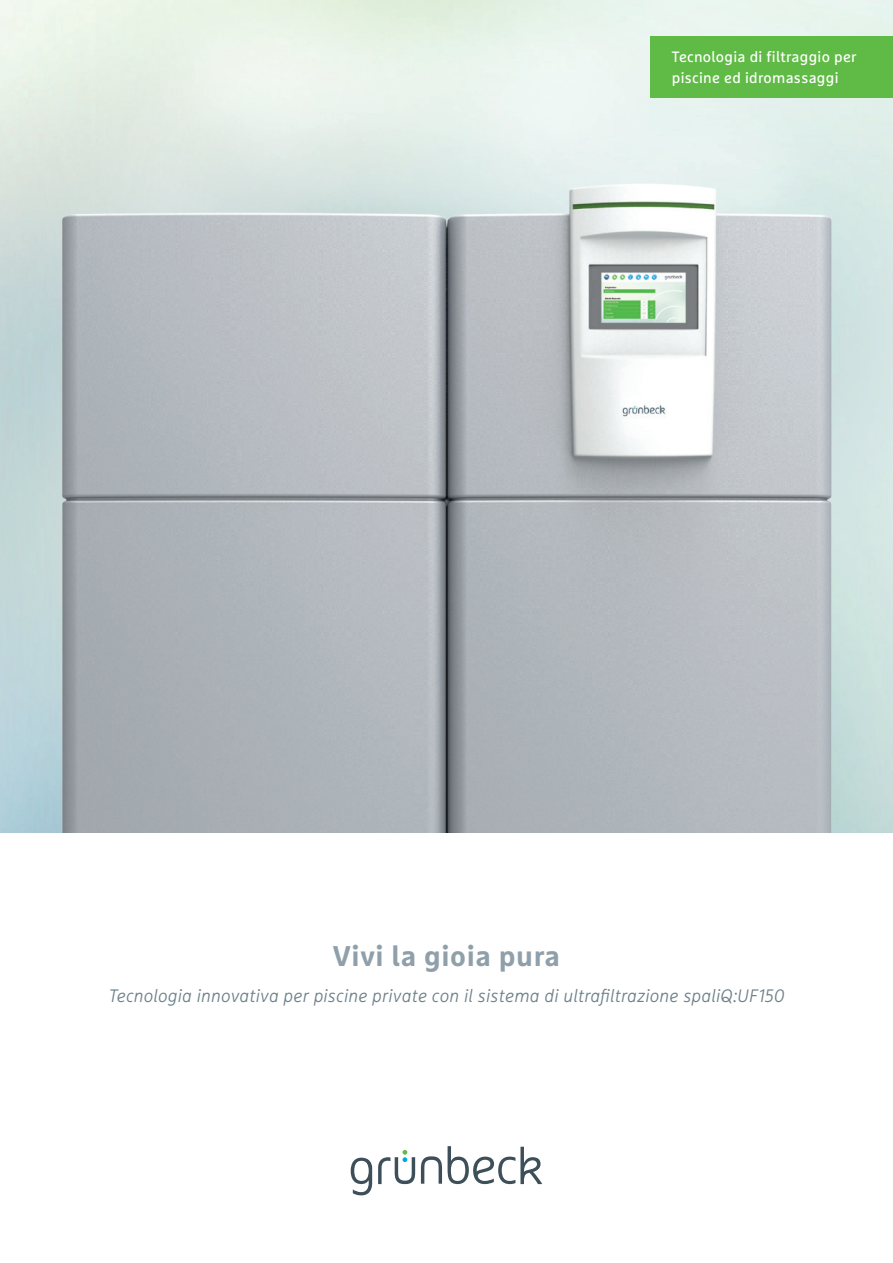
<style>
.page{position:relative;width:893px;height:1263px;background:#fff}
.page>*{position:absolute;margin:0;border:0;box-sizing:border-box;transform-origin:0 0}
.t1{font:700 28.5px "Marselis Pro";letter-spacing:.02em;color:#90a0aa}
.t2{font:italic 300 18px "Marselis Pro";letter-spacing:.015em;color:#6d808a}
.t3{font:15px/21px "Marselis Pro";letter-spacing:.02em;color:#fff}
</style>
<div class="page">
<svg style="left:448px;top:1146px;width:94px;height:38px"></svg>
<svg style="left:421px;top:1156px;width:21px;height:28px"></svg>
<svg style="left:351px;top:1150px;width:64px;height:45px"></svg>
<img style="left:0;top:0;width:893px;height:833px">
<img style="left:52px;top:142px;width:791px;height:691px">
<div style="left:651px;top:37px;width:242px;height:61px;background:#60bb46"></div>
<p class="t3" style="left:672px;top:46px;width:186px">Tecnologia di filtraggio per piscine ed idromassaggi</p>
<h1 class="t1" style="left:333px;top:938px;width:229px">Vivi la gioia pura</h1>
<p class="t2" style="left:109px;top:984px;width:677px">Tecnologia innovativa per piscine private con il sistema di ultrafiltrazione spaliQ:UF150</p>
</div>
